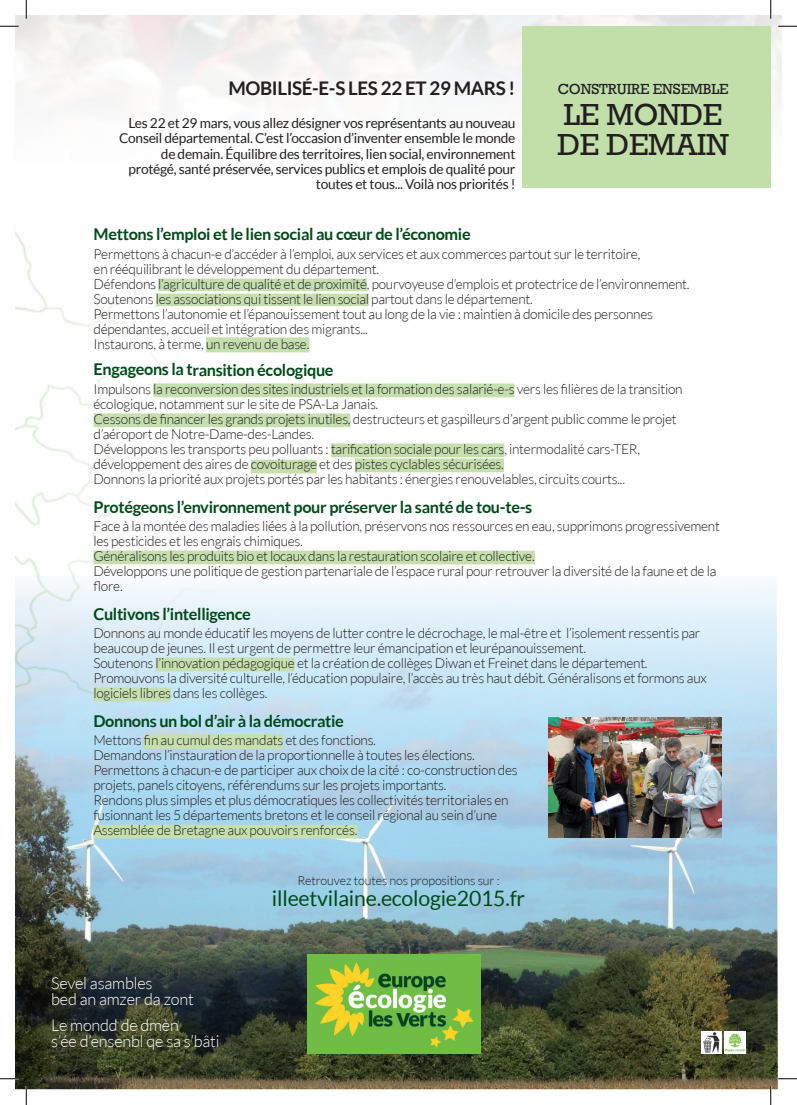
<style>
.page{position:relative;width:797px;height:1105px;background:#fff}
.page>*{position:absolute;margin:0;border:0;box-sizing:border-box;transform-origin:0 0}
.t1{font:31.25px/30.4px "Rockwell";letter-spacing:-.01em;color:#231f20}
.t2{font:21.25px "Lato";letter-spacing:-.01em;color:#004a1a}
.t3{font:700 18.75px "Lato";letter-spacing:-.02em;color:#231f20}
.t4{font:700 16.25px "Lato";letter-spacing:-.02em;color:#004a1a}
.t5{font:300 16.25px/16.2px "Lato";letter-spacing:-.01em;color:#fff}
.t6{font:15px "Rockwell";letter-spacing:-.01em;color:#231f20}
.t7{font:300 13.75px/15px "Lato";letter-spacing:-.02em;color:#231f20}
.t8{font:13.75px/15px "Lato";letter-spacing:-.02em;color:#231f20;text-align:right}
.t9{font:300 12.5px "Lato";letter-spacing:-.01em;color:#231f20}
</style>
<div class="page">
<img style="left:16px;top:584px;width:761px;height:505px">
<img style="left:308px;top:954px;width:172px;height:100px">
<div style="left:522px;top:26px;width:248px;height:162px;background:#c2dfaa"></div>
<svg style="left:16px;top:232px;width:213px;height:533px"></svg>
<div style="left:158px;top:279px;width:209px;height:12px;background:#c5e0ae"></div>
<hr style="left:156px;top:293px;width:3px;height:14px;background:#c5e0ae">
<div style="left:159px;top:294px;width:210px;height:12px;background:#c5e0ae"></div>
<div style="left:206px;top:337px;width:103px;height:15px;background:#c5e0ae"></div>
<div style="left:153px;top:383px;width:361px;height:14px;background:#c5e0ae"></div>
<div style="left:93px;top:413px;width:257px;height:14px;background:#c5e0ae"></div>
<div style="left:331px;top:443px;width:173px;height:14px;background:#c5e0ae"></div>
<div style="left:251px;top:460px;width:66px;height:13px;background:#c5e0ae"></div>
<div style="left:355px;top:458px;width:149px;height:14px;background:#c5e0ae"></div>
<div style="left:93px;top:550px;width:442px;height:14px;background:#c5e0ae"></div>
<div style="left:156px;top:658px;width:139px;height:13px;background:#c5e0ae"></div>
<div style="left:93px;top:688px;width:78px;height:13px;background:#c5e0ae"></div>
<div style="left:144px;top:734px;width:139px;height:15px;background:#c5e0ae"></div>
<div style="left:93px;top:825px;width:264px;height:13px;background:#c5e0ae"></div>
<img style="left:724px;top:1032px;width:22px;height:21px">
<img style="left:701px;top:1032px;width:20px;height:22px">
<img style="left:548px;top:718px;width:173px;height:120px">
<svg style="left:0;top:25px;width:19px;height:2px"></svg>
<svg style="left:778px;top:25px;width:19px;height:2px"></svg>
<svg style="left:0;top:1078px;width:19px;height:1px"></svg>
<svg style="left:778px;top:1078px;width:19px;height:1px"></svg>
<svg style="left:25px;top:0;width:2px;height:19px"></svg>
<svg style="left:25px;top:1086px;width:2px;height:19px"></svg>
<svg style="left:770px;top:0;width:1px;height:19px"></svg>
<svg style="left:770px;top:1086px;width:1px;height:19px"></svg>
<h3 class="t3" style="left:228px;top:78px;width:288px">MOBILISÉ-E-S LES 22 ET 29 MARS !</h3>
<p class="t6" style="left:557px;top:81px;width:172px">CONSTRUIRE ENSEMBLE</p>
<h1 class="t1" style="left:557px;top:99px;width:173px">LE MONDE<br>DE DEMAIN</h1>
<p class="t8" style="left:119px;top:116px;width:398px">Les 22 et 29 mars, vous allez désigner vos représentants au nouveau Conseil départemental. C’est l’occasion d’inventer ensemble le monde de demain. Équilibre des territoires, lien social, environnement protégé, santé préservée, services publics et emplois de qualité pour toutes et tous... Voilà nos priorités !</p>
<p class="t4" style="left:94px;top:225px;width:378px">Mettons l’emploi et le lien social au cœur de l’économie</p>
<p class="t7" style="left:94px;top:246px;width:597px">Permettons à chacun-e d’accéder à l’emploi, aux services et aux commerces partout sur le territoire,<br>en rééquilibrant le développement du département.<br>Défendons l’agriculture de qualité et de proximité, pourvoyeuse d’emplois et protectrice de l’environnement.<br>Soutenons les associations qui tissent le lien social partout dans le département.<br>Permettons l’autonomie et l’épanouissement tout au long de la vie : maintien à domicile des personnes dépendantes, accueil et intégration des migrants...<br>Instaurons, à terme, un revenu de base.</p>
<p class="t4" style="left:94px;top:360px;width:242px">Engageons la transition écologique</p>
<p class="t7" style="left:93px;top:382px;width:590px">Impulsons la reconversion des sites industriels et la formation des salarié-e-s vers les filières de la transition écologique, notamment sur le site de PSA-La Janais.<br>Cessons de financer les grands projets inutiles, destructeurs et gaspilleurs d’argent public comme le projet d’aéroport de Notre-Dame-des-Landes.<br>Développons les transports peu polluants : tarification sociale pour les cars, intermodalité cars-TER, développement des aires de covoiturage et des pistes cyclables sécurisées.<br>Donnons la priorité aux projets portés par les habitants : énergies renouvelables, circuits courts...</p>
<p class="t4" style="left:93px;top:497px;width:440px">Protégeons l’environnement pour préserver la santé de tou-te-s</p>
<p class="t7" style="left:93px;top:519px;width:628px">Face à la montée des maladies liées à la pollution, préservons nos ressources en eau, supprimons progressivement les pesticides et les engrais chimiques.<br>Généralisons les produits bio et locaux dans la restauration scolaire et collective.<br>Développons une politique de gestion partenariale de l’espace rural pour retrouver la diversité de la faune et de la flore.</p>
<p class="t4" style="left:93px;top:604px;width:159px">Cultivons l’intelligence</p>
<p class="t7" style="left:93px;top:626px;width:615px">Donnons au monde éducatif les moyens de lutter contre le décrochage, le mal-être et l’isolement ressentis par beaucoup de jeunes. Il est urgent de permettre leur émancipation et leurépanouissement.<br>Soutenons l’innovation pédagogique et la création de collèges Diwan et Freinet dans le département.<br>Promouvons la diversité culturelle, l’éducation populaire, l’accès au très haut débit. Généralisons et formons aux logiciels libres dans les collèges.</p>
<p class="t4" style="left:93px;top:711px;width:252px">Donnons un bol d’air à la démocratie</p>
<p class="t7" style="left:93px;top:733px;width:426px">Mettons fin au cumul des mandats et des fonctions.<br>Demandons l’instauration de la proportionnelle à toutes les élections.<br>Permettons à chacun-e de participer aux choix de la cité : co-construction des projets, panels citoyens, référendums sur les projets importants.<br>Rendons plus simples et plus démocratiques les collectivités territoriales en fusionnant les 5 départements bretons et le conseil régional au sein d’une Assemblée de Bretagne aux pouvoirs renforcés.</p>
<p class="t5" style="left:51px;top:975px;width:144px">Sevel asambles<br>bed an amzer da zont</p>
<p class="t5" style="left:51px;top:1017px;width:170px">Le mondd de dmèn<br>s’ée d’ensenbl qe sa s’bâti</p>
<p class="t9" style="left:297px;top:873px;width:204px">Retrouvez toutes nos propositions sur :</p>
<h2 class="t2" style="left:272px;top:886px;width:255px">illeetvilaine.ecologie2015.fr</h2>
</div>
